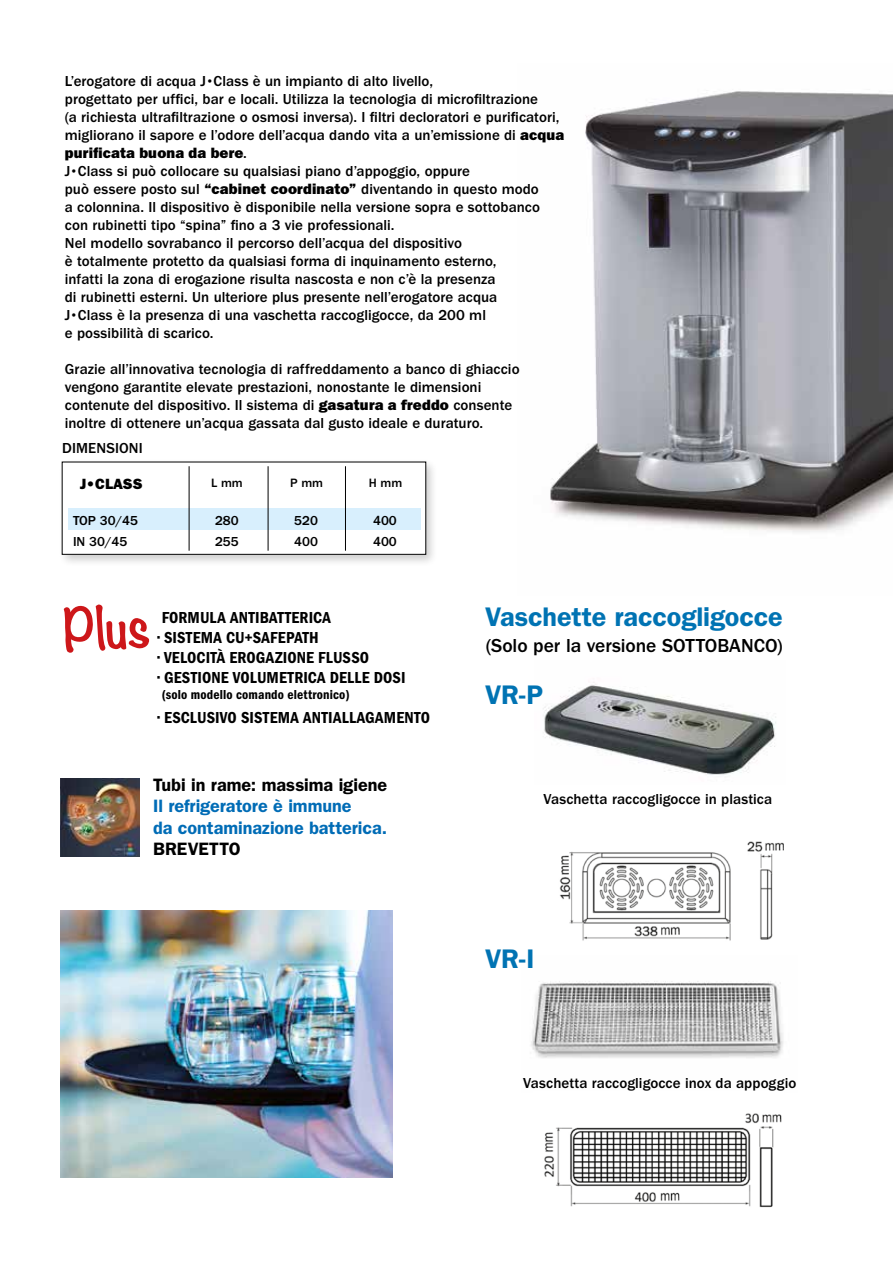
<style>
.page{position:relative;width:893px;height:1263px;background:#fff}
.page>*{position:absolute;margin:0;border:0;box-sizing:border-box;transform-origin:0 0}
.t1{font:700 52.5px "Noteworthy";color:#cd171a;scale:.9 1}
.t2{font:600 27px "ITC Franklin Gothic Std";letter-spacing:-.005em;color:#0073b3}
.t3{font:500 19.5px "ITC Franklin Gothic Std";letter-spacing:-.005em;color:#000}
.t4{font:600 18px/21.6px "ITC Franklin Gothic Std";color:#006cb6}
.t5{font:600 18px "ITC Franklin Gothic Std";color:#000}
.t6{font:16.5px "ITC Franklin Gothic Std Dm Cd";letter-spacing:.01em;color:#000}
.t7{font:500 15px/18px "ITC Franklin Gothic Std";letter-spacing:.005em;color:#000}
.t8{font:15px "ITC Franklin Gothic Std Hvy";letter-spacing:.01em;color:#000}
.t9{font:14.85px "ITC Franklin Gothic Std Hvy";color:#000}
.t10{font:500 13.5px/21px "ITC Franklin Gothic Std";color:#000}
.t11{font:13.5px "ITC Franklin Gothic Std Dm Cd";letter-spacing:.01em;color:#000}
.t12{font:500 12.6px "ITC Franklin Gothic Std";color:#000}
.s1{font-family:"ITC Franklin Gothic Std Hvy";font-weight:400}
.s2{font-family:"ITC Franklin Gothic Std";font-weight:500}
</style>
<div class="page">
<img style="left:531px;top:981px;width:252px;height:77px">
<img style="left:543px;top:682px;width:233px;height:93px">
<img style="left:550px;top:91px;width:343px;height:441px">
<img style="left:61px;top:778px;width:79px;height:78px">
<img style="left:61px;top:910px;width:332px;height:267px">
<div style="left:58px;top:458px;width:380px;height:109px;background:#000;opacity:.2"></div>
<div style="left:62px;top:462px;width:364px;height:92px;background:#fff"></div>
<div style="left:68px;top:508px;width:353px;height:21px;background:#d8effd"></div>
<hr style="left:189px;top:466px;width:1px;height:85px;background:#000">
<hr style="left:268px;top:466px;width:1px;height:85px;background:#000">
<hr style="left:345px;top:466px;width:1px;height:85px;background:#000">
<img style="left:559px;top:841px;width:224px;height:100px">
<img style="left:544px;top:1113px;width:238px;height:95px">
<p class="t7" style="left:65px;top:72px;width:501px">L’erogatore di acqua J•Class è un impianto di alto livello,<br>progettato per uffici, bar e locali. Utilizza la tecnologia di microfiltrazione<br>(a richiesta ultrafiltrazione o osmosi inversa). I filtri decloratori e purificatori, migliorano il sapore e l’odore dell’acqua dando vita a un’emissione di <span class="s1">acqua</span></p>
<p class="t8" style="left:65px;top:144px;width:184px">purificata buona da bere<span class="s2">.</span></p>
<p class="t7" style="left:65px;top:162px;width:477px">J•Class si può collocare su qualsiasi piano d’appoggio, oppure<br>può essere posto sul <span class="s1">“cabinet coordinato”</span> diventando in questo modo a colonnina. Il dispositivo è disponibile nella versione sopra e sottobanco con rubinetti tipo “spina” fino a 3 vie professionali.<br>Nel modello sovrabanco il percorso dell’acqua del dispositivo<br>è totalmente protetto da qualsiasi forma di inquinamento esterno,<br>infatti la zona di erogazione risulta nascosta e non c’è la presenza<br>di rubinetti esterni. Un ulteriore plus presente nell’erogatore acqua J•Class è la presenza di una vaschetta raccogligocce, da 200 ml<br>e possibilità di scarico.</p>
<p class="t7" style="left:65px;top:360px;width:456px">Grazie all’innovativa tecnologia di raffreddamento a banco di ghiaccio vengono garantite elevate prestazioni, nonostante le dimensioni contenute del dispositivo. Il sistema di <span class="s1">gasatura a freddo</span> consente inoltre di ottenere un’acqua gassata dal gusto ideale e duraturo.</p>
<p class="t7" style="left:62px;top:439px;width:82px">DIMENSIONI</p>
<p class="t9" style="left:80px;top:475px;width:64px">J•CLASS</p>
<p class="t12" style="left:211px;top:475px;width:33px">L mm</p>
<p class="t12" style="left:290px;top:475px;width:34px">P mm</p>
<p class="t12" style="left:369px;top:475px;width:35px">H mm</p>
<p class="t10" style="left:73px;top:510px;width:67px">TOP 30/45<br>IN 30/45</p>
<p class="t10" style="left:294px;top:510px;width:25px">520<br>400</p>
<p class="t10" style="left:215px;top:510px;width:25px">280<br>255</p>
<p class="t10" style="left:373px;top:510px;width:25px">400<br>400</p>
<h1 class="t1" style="left:60px;top:585px;width:98px;rotate:-4deg">Plus</h1>
<p class="t6" style="left:162px;top:608px;width:171px">FORMULA ANTIBATTERICA</p>
<p class="t6" style="left:157px;top:628px;width:163px">• SISTEMA CU+SAFEPATH</p>
<p class="t6" style="left:157px;top:648px;width:213px">• VELOCITÀ EROGAZIONE FLUSSO</p>
<p class="t6" style="left:157px;top:668px;width:250px">• GESTIONE VOLUMETRICA DELLE DOSI</p>
<p class="t11" style="left:162px;top:687px;width:189px">(solo modello comando elettronico)</p>
<p class="t6" style="left:157px;top:708px;width:274px">• ESCLUSIVO SISTEMA ANTIALLAGAMENTO</p>
<p class="t5" style="left:153px;top:774px;width:236px">Tubi in rame: massima igiene</p>
<p class="t4" style="left:153px;top:795px;width:236px">Il refrigeratore è immune<br>da contaminazione batterica.</p>
<p class="t5" style="left:153px;top:838px;width:89px">BREVETTO</p>
<h2 class="t2" style="left:485px;top:601px;width:299px">Vaschette raccogligocce</h2>
<h3 class="t3" style="left:486px;top:635px;width:299px">(Solo per la versione SOTTOBANCO)</h3>
<h2 class="t2" style="left:485px;top:678px;width:60px">VR-P</h2>
<p class="t7" style="left:543px;top:790px;width:230px">Vaschetta raccogligocce in plastica</p>
<h2 class="t2" style="left:485px;top:943px;width:51px">VR-I</h2>
<p class="t7" style="left:523px;top:1074px;width:275px">Vaschetta raccogligocce inox da appoggio</p>
</div>
